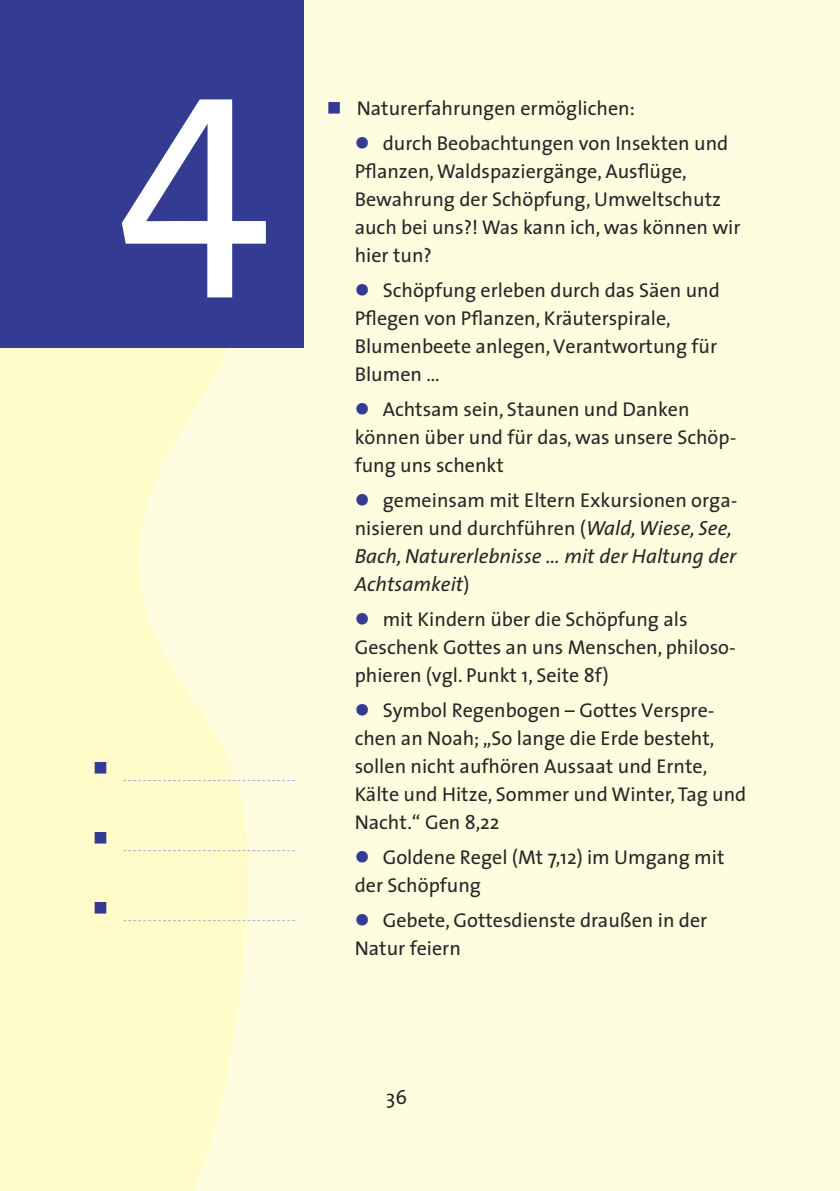
<style>
.page{position:relative;width:840px;height:1191px;background:#fff}
.page>*{position:absolute;margin:0;border:0;box-sizing:border-box;transform-origin:0 0}
.t1{font:280px "The Sans";color:#fff}
.t2{font:italic 20.4px/28px "The Sans";color:#272627}
.t3{font:20px/28px "The Sans";color:#272627}
.t4{font:20px "Wingdings";color:#333b92}
.s1{color:#333b92}
.s2{font-style:italic;font-size:20.4px}
.s3{font-style:normal;font-size:20px}
</style>
<div class="page">
<div style="left:0;top:0;width:839px;height:1191px;background:#fffddf"></div>
<svg style="left:0;top:348px;width:295px;height:843px;fill:#fffcca"></svg>
<div style="left:0;top:0;width:304px;height:348px;background:#333b92"></div>
<svg style="left:123px;top:780px;width:172px;height:1px"></svg>
<svg style="left:123px;top:850px;width:172px;height:1px"></svg>
<svg style="left:123px;top:920px;width:172px;height:1px"></svg>
<h1 class="t1" style="left:117px;top:39px;width:154px">4</h1>
<p class="t4" style="left:93px;top:756px;width:16px">■</p>
<p class="t4" style="left:93px;top:826px;width:16px">■</p>
<p class="t4" style="left:93px;top:896px;width:16px">■</p>
<p class="t3" style="left:326px;top:96px;width:309px"><span class="s1">■</span> Naturerfahrungen ermöglichen:</p>
<p class="t3" style="left:354px;top:131px;width:387px"><span class="s1">●</span> durch Beobachtungen von Insekten und Pflanzen,Waldspaziergänge, Ausflüge, Bewahrung der Schöpfung, Umweltschutz auch bei uns?! Was kann ich, was können wir hier tun?</p>
<p class="t3" style="left:354px;top:278px;width:366px"><span class="s1">●</span> Schöpfung erleben durch das Säen und<br>Pflegen von Pflanzen, Kräuterspirale,<br>Blumenbeete anlegen,Verantwortung für<br>Blumen …</p>
<p class="t3" style="left:354px;top:397px;width:383px"><span class="s1">●</span> Achtsam sein, Staunen und Danken können über und für das, was unsere Schöp&shy;fung uns schenkt</p>
<p class="t3" style="left:354px;top:488px;width:384px"><span class="s1">●</span> gemeinsam mit Eltern Exkursionen orga&shy;nisieren und durchführen (<span class="s2">Wald,Wiese, See,</span></p>
<p class="t2" style="left:354px;top:544px;width:383px">Bach, Naturerlebnisse … mit der Haltung der<br>Achtsamkeit<span class="s3">)</span></p>
<p class="t3" style="left:354px;top:607px;width:382px"><span class="s1">●</span> mit Kindern über die Schöpfung als<br>Geschenk Gottes an uns Menschen, philoso&shy;phieren (vgl. Punkt 1, Seite 8f)</p>
<p class="t3" style="left:354px;top:698px;width:393px"><span class="s1">●</span> Symbol Regenbogen – Gottes Verspre&shy;chen an Noah; „So lange die Erde besteht, sollen nicht aufhören Aussaat und Ernte, Kälte und Hitze, Sommer und Winter, Tag und Nacht.“ Gen 8,22</p>
<p class="t3" style="left:354px;top:845px;width:371px"><span class="s1">●</span> Goldene Regel (Mt 7,12) im Umgang mit der Schöpfung</p>
<p class="t3" style="left:354px;top:908px;width:354px"><span class="s1">●</span> Gebete, Gottesdienste draußen in der<br>Natur feiern</p>
<p class="t3" style="left:386px;top:1085px;width:22px">36</p>
</div>
